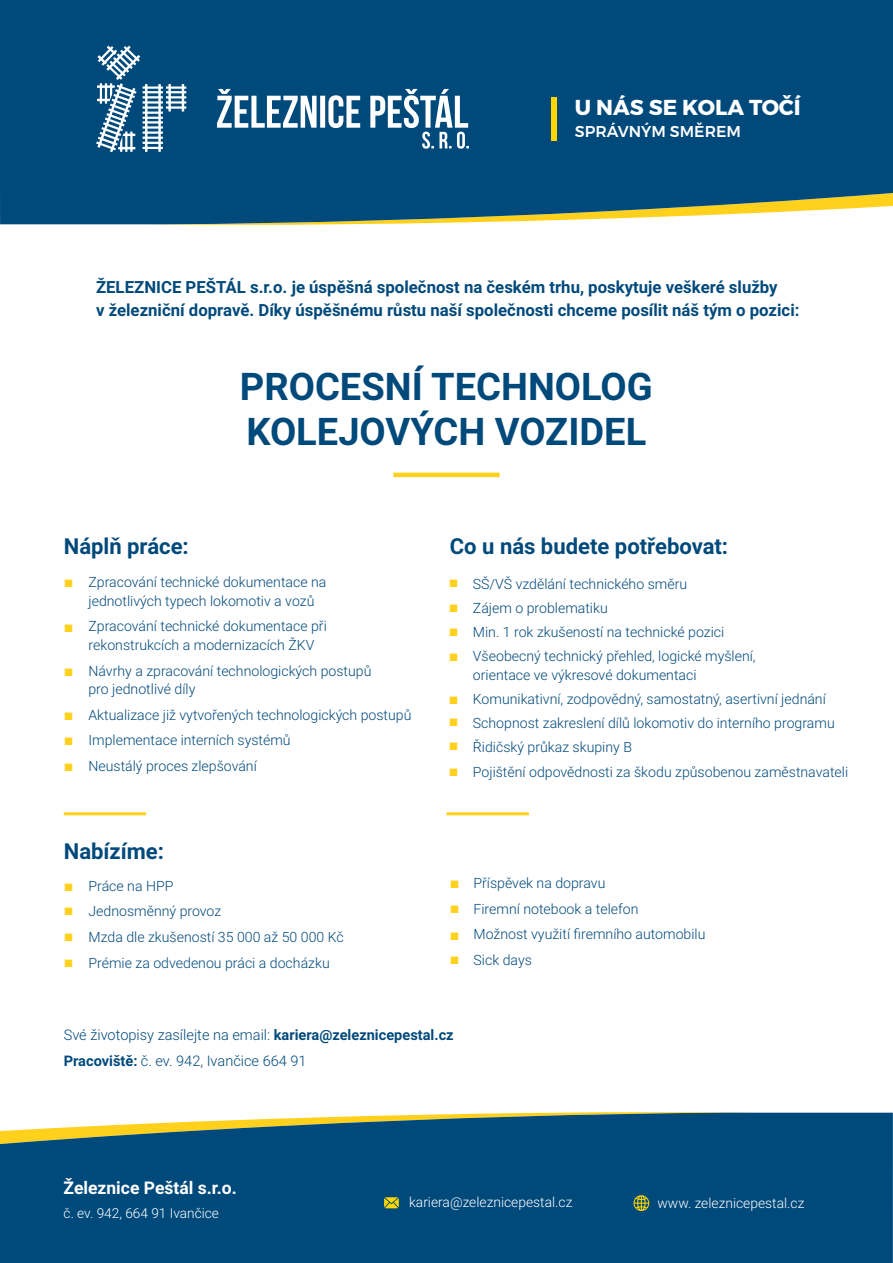
<style>
.page{position:relative;width:893px;height:1263px;background:#fff}
.page>*{position:absolute;margin:0;border:0;box-sizing:border-box;transform-origin:0 0}
.t1{font:700 38.1px/45.8px "Roboto";color:#00497b}
.t2{font:700 22.05px "Roboto";color:#00497b}
.t3{font:700 21.6px "Montserrat";color:#fff}
.t4{font:700 17.55px "Roboto";color:#fff}
.t5{font:700 16.8px/23.1px "Roboto";color:#00497b}
.t6{font:700 16.05px/24.6px "Arial";color:#ffd11d;text-align:justify}
.t7{font:500 15.75px "Montserrat";color:#fff}
.t8{font:300 14.55px/26.5px "Roboto";color:#00497b}
.t9{font:300 14.1px/25.7px "Roboto";color:#00497b}
.t10{font:300 13.8px "Roboto";color:#fff}
.t11{font:300 13.65px "Roboto";color:#fff}
.s1{font-family:"Arial";font-weight:700;font-size:16.05px;color:#ffd11d}
.s2{font-weight:700}
</style>
<div class="page">
<svg style="left:143px;top:224px;width:214px;height:1px"></svg>
<div style="left:0;top:0;width:893px;height:224px;background:#00497b"></div>
<svg style="left:217px;top:89px;width:252px;height:60px"></svg>
<svg style="left:96px;top:46px;width:90px;height:106px"></svg>
<hr style="left:393px;top:473px;width:107px;height:4px;background:#ffd11d">
<hr style="left:64px;top:812px;width:82px;height:3px;background:#ffd11d">
<hr style="left:446px;top:812px;width:83px;height:3px;background:#ffd11d">
<div style="left:551px;top:97px;width:6px;height:43px;background:#ffd600"></div>
<svg style="left:537px;top:1112px;width:212px;height:1px"></svg>
<div style="left:0;top:1113px;width:893px;height:150px;background:#00497b"></div>
<svg style="left:384px;top:1197px;width:15px;height:11px"></svg>
<svg style="left:633px;top:1195px;width:16px;height:16px"></svg>
<h3 class="t3" style="left:575px;top:94px;width:227px">U NÁS SE KOLA TOČÍ</h3>
<p class="t7" style="left:575px;top:122px;width:168px">SPRÁVNÝM SMĚREM</p>
<p class="t5" style="left:96px;top:275px;width:705px">ŽELEZNICE PEŠTÁL s.r.o. je úspěšná společnost na českém trhu, poskytuje veškeré služby<br>v železniční dopravě. Díky úspěšnému růstu naší společnosti chceme posílit náš tým o pozici:</p>
<h1 class="t1" style="left:240px;top:362px;width:414px">PROCESNÍ TECHNOLOG<br>KOLEJOVÝCH VOZIDEL</h1>
<h2 class="t2" style="left:64px;top:530px;width:127px">Náplň práce:</h2>
<h2 class="t2" style="left:450px;top:530px;width:280px">Co u nás budete potřebovat:</h2>
<p class="t9" style="left:89px;top:573px;width:239px;line-height:18.5px;text-indent:-25px"><span class="s1">■</span> Zpracování technické dokumentace na jednotlivých typech lokomotiv a vozů</p>
<p class="t9" style="left:89px;top:617px;width:240px;line-height:18.5px">Zpracování technické dokumentace při rekonstrukcích a modernizacích ŽKV</p>
<p class="t9" style="left:89px;top:661px;width:284px;line-height:18.5px">Návrhy a zpracování technologických postupů pro jednotlivé díly</p>
<p class="t9" style="left:89px;top:701px;width:324px">Aktualizace již vytvořených technologických postupů<br>Implementace interních systémů<br>Neustálý proces zlepšování</p>
<p class="t9" style="left:473px;top:571px;width:284px;line-height:24.2px;text-indent:-24px"><span class="s1">■</span> SŠ/VŠ vzdělání technického směru<br>Zájem o problematiku<br>Min. 1 rok zkušeností na technické pozici Všeobecný technický přehled, logické myšlení,</p>
<p class="t9" style="left:473px;top:662px;width:377px;line-height:24.2px">orientace ve výkresové dokumentaci<br>Komunikativní, zodpovědný, samostatný, asertivní jednání Schopnost zakreslení dílů lokomotiv do interního programu Řidičský průkaz skupiny B<br>Pojištění odpovědnosti za škodu způsobenou zaměstnavateli</p>
<p class="t6" style="left:449px;top:594px;width:11px">■ ■ ■</p>
<p class="t6" style="left:449px;top:687px;width:11px;line-height:22.5px">■ ■</p>
<p class="t6" style="left:449px;top:732px;width:11px;line-height:25px">■ ■</p>
<p class="t6" style="left:64px;top:614px;width:11px">■</p>
<p class="t6" style="left:64px;top:658px;width:11px">■</p>
<p class="t6" style="left:64px;top:702px;width:11px">■</p>
<p class="t6" style="left:64px;top:727px;width:11px;line-height:25.7px">■ ■</p>
<h2 class="t2" style="left:64px;top:836px;width:102px">Nabízíme:</h2>
<p class="t9" style="left:89px;top:872px;width:257px;text-indent:-25px"><span class="s1">■</span> Práce na HPP<br>Jednosměnný provoz<br>Mzda dle zkušeností 35 000 až 50 000 Kč<br>Prémie za odvedenou práci a docházku</p>
<p class="t6" style="left:64px;top:897px;width:11px;line-height:26px">■ ■ ■</p>
<p class="t6" style="left:450px;top:869px;width:11px;line-height:25.8px">■ ■ ■</p>
<p class="t6" style="left:450px;top:946px;width:11px">■</p>
<p class="t9" style="left:473px;top:870px;width:233px">Příspěvek na dopravu<br>Firemní notebook a telefon<br>Možnost využití firemního automobilu<br>Sick days</p>
<p class="t8" style="left:64px;top:1021px;width:391px">Své životopisy zasílejte na email: <span class="s2">kariera@zeleznicepestal.cz<br>Pracoviště:</span> č. ev. 942, Ivančice 664 91</p>
<p class="t4" style="left:64px;top:1176px;width:175px">Železnice Peštál s.r.o.</p>
<p class="t11" style="left:64px;top:1203px;width:157px">č. ev. 942, 664 91 Ivančice</p>
<p class="t10" style="left:409px;top:1193px;width:165px">kariera@zeleznicepestal.cz</p>
<p class="t10" style="left:657px;top:1193px;width:148px">www. zeleznicepestal.cz</p>
</div>
